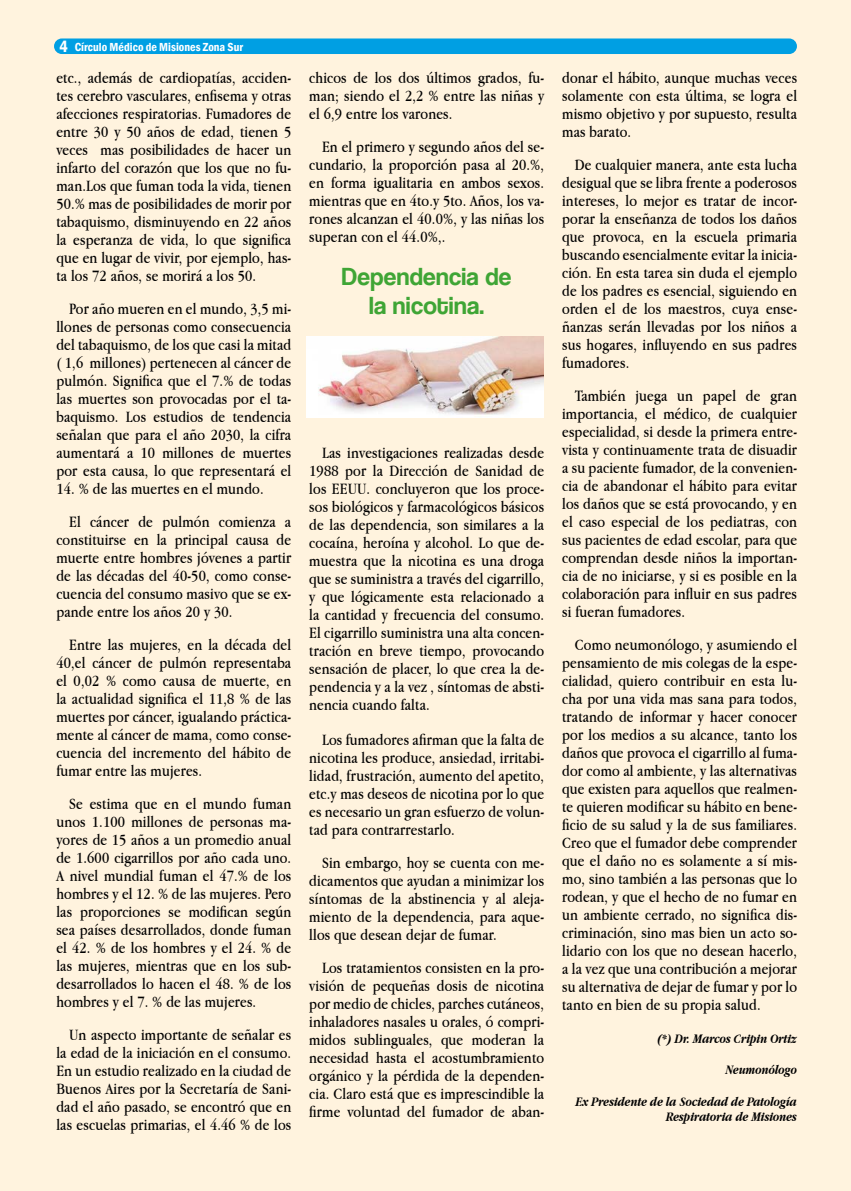
<style>
.page{position:relative;width:851px;height:1191px;background:#fff}
.page>*{position:absolute;margin:0;border:0;box-sizing:border-box;transform-origin:0 0}
.t1{font:25.5px/28.5px "Coolvetica Rg";letter-spacing:.01em;color:#3fa535;text-align:center}
.t2{font:16.5px/18px "Apple Garamond";letter-spacing:.01em;color:#000;text-align:justify}
.t3{font:italic 700 13.5px/15.8px "Apple Garamond";letter-spacing:-.005em;color:#000;text-align:right}
.t4{font:600 condensed 12px "Franklin Gothic";color:#fff}
.s1{font-size:16.5px}
</style>
<div class="page">
<hr style="left:850px;top:0;width:1px;height:1191px;background:#fff1d6">
<div style="left:0;top:0;width:850px;height:1190px;background:#fff3de"></div>
<div style="left:54px;top:38px;width:742px;height:16px;background:#009fe3;border-radius:8px"></div>
<img style="left:306px;top:336px;width:237px;height:82px">
<p class="t4" style="left:60px;top:39px;width:185px"><span class="s1">4</span> Círculo Médico de Misiones Zona Sur</p>
<p class="t2" style="left:56px;top:68px;width:236px">etc., además de cardiopatías, acciden&shy;tes cerebro vasculares, enfisema y otras afecciones respiratorias. Fumadores de entre 30 y 50 años de edad, tienen 5 veces mas posibilidades de hacer un infarto del corazón que los que no fu&shy;man.Los que fuman toda la vida, tienen 50.% mas de posibilidades de morir por tabaquismo, disminuyendo en 22 años la esperanza de vida, lo que significa que en lugar de vivir, por ejemplo, has&shy;ta los 72 años, se morirá a los 50.</p>
<p class="t2" style="left:56px;top:299px;width:236px;text-indent:13px">Por año mueren en el mundo, 3,5 mi&shy;llones de personas como consecuencia del tabaquismo, de los que casi la mitad ( 1,6 millones) pertenecen al cáncer de pulmón. Significa que el 7.% de todas las muertes son provocadas por el ta&shy;baquismo. Los estudios de tendencia señalan que para el año 2030, la cifra aumentará a 10 millones de muertes por esta causa, lo que representará el</p>
<p class="t2" style="left:69px;top:472px;width:223px;line-height:33px;text-indent:-13px">14. % de las muertes en el mundo.<br>El cáncer de pulmón comienza a</p>
<p class="t2" style="left:56px;top:530px;width:236px">constituirse en la principal causa de muerte entre hombres jóvenes a partir de las décadas del 40-50, como conse&shy;cuencia del consumo masivo que se ex&shy;pande entre los años 20 y 30.</p>
<p class="t2" style="left:56px;top:635px;width:236px;text-indent:13px">Entre las mujeres, en la década del 40,el cáncer de pulmón representaba el 0,02 % como causa de muerte, en la actualidad significa el 11,8 % de las muertes por cáncer, igualando práctica&shy;mente al cáncer de mama, como conse&shy;cuencia del incremento del hábito de fumar entre las mujeres.</p>
<p class="t2" style="left:56px;top:794px;width:236px;text-indent:13px">Se estima que en el mundo fuman unos 1.100 millones de personas ma&shy;yores de 15 años a un promedio anual de 1.600 cigarrillos por año cada uno.<br>A nivel mundial fuman el 47.% de los hombres y el 12. % de las mujeres. Pero las proporciones se modifican según sea países desarrollados, donde fuman el 42. % de los hombres y el 24. % de las mujeres, mientras que en los sub&shy;desarrollados lo hacen el 48. % de los hombres y el 7. % de las mujeres.</p>
<p class="t2" style="left:56px;top:1025px;width:236px;text-indent:13px">Un aspecto importante de señalar es la edad de la iniciación en el consumo.<br>En un estudio realizado en la ciudad de Buenos Aires por la Secretaría de Sani&shy;dad el año pasado, se encontró que en las escuelas primarias, el 4.46 % de los</p>
<p class="t2" style="left:309px;top:68px;width:236px">chicos de los dos últimos grados, fu&shy;man; siendo el 2,2 % entre las niñas y el 6,9 entre los varones.</p>
<p class="t2" style="left:309px;top:137px;width:236px;text-indent:13px">En el primero y segundo años del se&shy;cundario, la proporción pasa al 20.%, en forma igualitaria en ambos sexos. mientras que en 4to.y 5to. Años, los va&shy;rones alcanzan el 40.0%, y las niñas los superan con el 44.0%,.</p>
<h1 class="t1" style="left:342px;top:262px;width:171px">Dependencia de la nicotina.</h1>
<p class="t2" style="left:309px;top:443px;width:236px;text-indent:13px">Las investigaciones realizadas desde 1988 por la Dirección de Sanidad de los EEUU. concluyeron que los proce&shy;sos biológicos y farmacológicos básicos de las dependencia, son similares a la cocaína, heroína y alcohol. Lo que de&shy;muestra que la nicotina es una droga que se suministra a través del cigarrillo, y que lógicamente esta relacionado a la cantidad y frecuencia del consumo.<br>El cigarrillo suministra una alta concen&shy;tración en breve tiempo, provocando sensación de placer, lo que crea la de&shy;pendencia y a la vez , síntomas de absti&shy;nencia cuando falta.</p>
<p class="t2" style="left:309px;top:730px;width:236px;text-indent:13px">Los fumadores afirman que la falta de nicotina les produce, ansiedad, irritabi&shy;lidad, frustración, aumento del apetito, etc.y mas deseos de nicotina por lo que es necesario un gran esfuerzo de volun&shy;tad para contrarrestarlo.</p>
<p class="t2" style="left:309px;top:853px;width:236px;text-indent:13px">Sin embargo, hoy se cuenta con me&shy;dicamentos que ayudan a minimizar los síntomas de la abstinencia y al aleja&shy;miento de la dependencia, para aque&shy;llos que desean dejar de fumar.</p>
<p class="t2" style="left:309px;top:958px;width:236px;text-indent:13px">Los tratamientos consisten en la pro&shy;visión de pequeñas dosis de nicotina por medio de chicles, parches cutáneos, inhaladores nasales u orales, ó compri&shy;midos sublinguales, que moderan la necesidad hasta el acostumbramiento orgánico y la pérdida de la dependen&shy;cia. Claro está que es imprescindible la firme voluntad del fumador de aban-</p>
<p class="t2" style="left:562px;top:68px;width:236px">donar el hábito, aunque muchas veces solamente con esta última, se logra el mismo objetivo y por supuesto, resulta mas barato.</p>
<p class="t2" style="left:562px;top:155px;width:236px;text-indent:13px">De cualquier manera, ante esta lucha desigual que se libra frente a poderosos intereses, lo mejor es tratar de incor&shy;porar la enseñanza de todos los daños que provoca, en la escuela primaria buscando esencialmente evitar la inicia&shy;ción. En esta tarea sin duda el ejemplo de los padres es esencial, siguiendo en orden el de los maestros, cuya ense&shy;ñanzas serán llevadas por los niños a sus hogares, influyendo en sus padres fumadores.</p>
<p class="t2" style="left:562px;top:386px;width:236px;text-indent:13px">También juega un papel de gran importancia, el médico, de cualquier especialidad, si desde la primera entre&shy;vista y continuamente trata de disuadir a su paciente fumador, de la convenien&shy;cia de abandonar el hábito para evitar los daños que se está provocando, y en el caso especial de los pediatras, con sus pacientes de edad escolar, para que comprendan desde niños la importan&shy;cia de no iniciarse, y si es posible en la colaboración para influir en sus padres si fueran fumadores.</p>
<p class="t2" style="left:562px;top:635px;width:236px;text-indent:13px">Como neumonólogo, y asumiendo el pensamiento de mis colegas de la espe&shy;cialidad, quiero contribuir en esta lu&shy;cha por una vida mas sana para todos, tratando de informar y hacer conocer por los medios a su alcance, tanto los daños que provoca el cigarrillo al fuma&shy;dor como al ambiente, y las alternativas que existen para aquellos que realmen&shy;te quieren modificar su hábito en bene&shy;ficio de su salud y la de sus familiares.<br>Creo que el fumador debe comprender que el daño no es solamente a sí mis&shy;mo, sino también a las personas que lo rodean, y que el hecho de no fumar en un ambiente cerrado, no significa dis&shy;criminación, sino mas bien un acto so&shy;lidario con los que no desean hacerlo, a la vez que una contribución a mejorar su alternativa de dejar de fumar y por lo tanto en bien de su propia salud.</p>
<p class="t3" style="left:657px;top:1030px;width:141px">(*) Dr. Marcos Cripin Ortiz</p>
<p class="t3" style="left:725px;top:1061px;width:73px">Neumonólogo</p>
<p class="t3" style="left:576px;top:1093px;width:222px">Ex Presidente de la Sociedad de Patología<br>Respiratoria de Misiones</p>
</div>
